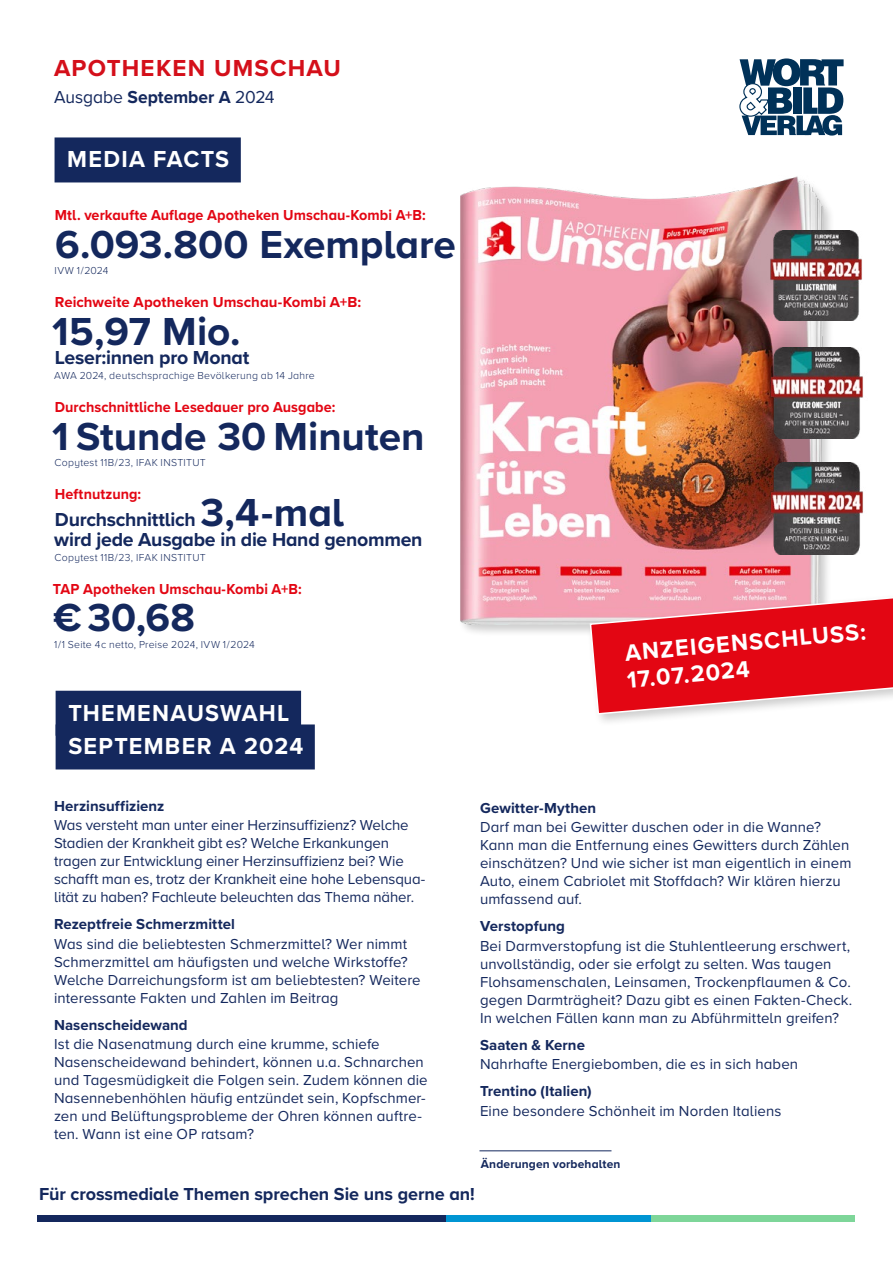
<style>
.page{position:relative;width:893px;height:1263px;background:#fff}
.page>*{position:absolute;margin:0;border:0;box-sizing:border-box;transform-origin:0 0}
.t1{font:700 40.5px "Proxima Nova A";color:#14285d}
.t2{font:700 24px/27px "Proxima Nova A";letter-spacing:.05em;color:#fff}
.t3{font:700 24px "Proxima Nova";letter-spacing:.05em;color:#d40f1a}
.t4{font:700 19.5px/19.5px "Proxima Nova A";letter-spacing:-.015em;color:#14285d}
.t5{font:700 18px "Proxima Nova A";letter-spacing:-.005em;color:#14285d}
.t6{font:18px "Proxima Nova A";letter-spacing:-.005em;color:#14285d}
.t7{font:15px/18px "Proxima Nova A";letter-spacing:.005em;color:#14285d}
.t8{font:700 15px "Proxima Nova A";letter-spacing:.005em;color:#e30613;scale:.96 1}
.t9{font:700 15px "Proxima Nova";letter-spacing:.005em;color:#14285d}
.t10{font:700 15px "Proxima Nova A";letter-spacing:.005em;color:#e30613}
.t11{font:700 12px "Proxima Nova A";letter-spacing:.015em;color:#14285d}
.t12{font:300 10.5px "Proxima Nova A";letter-spacing:.025em;color:#14285d}
.s1{font-weight:700}
.s2{font-size:40.5px}
</style>
<div class="page">
<div style="left:38px;top:1215px;width:408px;height:6px;background:#14285d"></div>
<div style="left:651px;top:1215px;width:204px;height:6px;background:#7ed699"></div>
<div style="left:446px;top:1215px;width:205px;height:6px;background:#0095d3"></div>
<div style="left:459px;top:176px;width:376px;height:462px;background:#000;opacity:.2"></div>
<img style="left:461px;top:176px;width:367px;height:448px">
<div style="left:586px;top:584px;width:307px;height:143px;background:#000;opacity:.2"></div>
<svg style="left:589px;top:586px;width:304px;height:129px;background:#e84652"></svg>
<div style="left:55px;top:137px;width:186px;height:45px;background:#14285d"></div>
<div style="left:56px;top:691px;width:245px;height:45px;background:#14285d"></div>
<div style="left:56px;top:724px;width:259px;height:45px;background:#14285d"></div>
<hr style="left:479px;top:1150px;width:132px;height:1px;background:#14285d">
<svg style="left:739px;top:58px;width:105px;height:78px"></svg>
<img style="left:766px;top:231px;width:96px;height:90px">
<img style="left:766px;top:347px;width:97px;height:92px">
<img style="left:766px;top:462px;width:97px;height:92px">
<p class="t3" style="left:54px;top:50px;width:289px">APOTHEKEN UMSCHAU</p>
<p class="t6" style="left:54px;top:83px;width:222px">Ausgabe <span class="s1">September A</span> 2024</p>
<p class="t2" style="left:67px;top:145px;width:163px">MEDIA FACTS</p>
<p class="t8" style="left:55px;top:204px;width:388px">Mtl. verkaufte Auflage Apotheken Umschau-Kombi A+B:</p>
<p class="t1" style="left:55px;top:214px;width:402px">6.093.800 Exemplare</p>
<p class="t12" style="left:55px;top:263px;width:55px">IVW 1 / 2024</p>
<p class="t10" style="left:55px;top:291px;width:308px">Reichweite Apotheken Umschau-Kombi A+B:</p>
<p class="t1" style="left:52px;top:301px;width:190px">15,97 Mio.</p>
<p class="t4" style="left:55px;top:348px;width:196px">Leser:innen pro Monat</p>
<p class="t12" style="left:54px;top:368px;width:262px">AWA 2024, deutschsprachige Bevölkerung ab 14 Jahre</p>
<p class="t8" style="left:55px;top:396px;width:294px">Durchschnittliche Lesedauer pro Ausgabe:</p>
<p class="t1" style="left:52px;top:406px;width:374px">1 Stunde 30 Minuten</p>
<p class="t12" style="left:54px;top:455px;width:153px">Copytest 11B / 23, IFAK INSTITUT</p>
<p class="t8" style="left:55px;top:483px;width:92px">Heftnutzung:</p>
<p class="t4" style="left:54px;top:510px;width:370px">Durchschnittlich <span class="s2">3,4-mal<br></span>wird jede Ausgabe in die Hand genommen</p>
<p class="t12" style="left:54px;top:550px;width:153px">Copytest 11B / 23, IFAK INSTITUT</p>
<p class="t8" style="left:53px;top:578px;width:260px">TAP Apotheken Umschau-Kombi A+B:</p>
<p class="t1" style="left:53px;top:588px;width:143px">€ 30,68</p>
<p class="t12" style="left:54px;top:637px;width:202px">1 / 1 Seite 4 c netto, Preise 2024, IVW 1 / 2024</p>
<p class="t2" style="left:68px;top:699px;width:223px">THEMENAUSWAHL</p>
<p class="t2" style="left:68px;top:732px;width:236px">SEPTEMBER A 2024</p>
<p class="t2" style="left:194px;top:734px;width:223px">THEMENAUSWAHL</p>
<p class="t9" style="left:54px;top:794px;width:112px">Herzinsuffizienz</p>
<p class="t7" style="left:54px;top:815px;width:373px">Was versteht man unter einer Herzinsuffizienz? Welche Stadien der Krankheit gibt es? Welche Erkankungen tragen zur Entwicklung einer Herzinsuffizienz bei? Wie schafft man es, trotz der Krankheit eine hohe Lebensqua&shy;lität zu haben? Fachleute beleuchten das Thema näher.</p>
<p class="t9" style="left:54px;top:913px;width:182px">Rezeptfreie Schmerzmittel</p>
<p class="t7" style="left:54px;top:934px;width:368px">Was sind die beliebtesten Schmerzmittel? Wer nimmt Schmerzmittel am häufigsten und welche Wirkstoffe?<br>Welche Darreichungsform ist am beliebtesten? Weitere interessante Fakten und Zahlen im Beitrag</p>
<p class="t9" style="left:54px;top:1013px;width:135px">Nasenscheidewand</p>
<p class="t7" style="left:54px;top:1034px;width:375px">Ist die Nasenatmung durch eine krumme, schiefe Nasenscheidewand behindert, können u.a. Schnarchen und Tagesmüdigkeit die Folgen sein. Zudem können die Nasennebenhöhlen häufig entzündet sein, Kopfschmer&shy;zen und Belüftungsprobleme der Ohren können auftre&shy;ten. Wann ist eine OP ratsam?</p>
<p class="t2" style="left:623px;top:639px;width:244px;rotate:-5deg">ANZEIGENSCHLUSS:<br>17.07.2024</p>
<p class="t9" style="left:480px;top:797px;width:118px">Gewitter-Mythen</p>
<p class="t7" style="left:480px;top:818px;width:373px">Darf man bei Gewitter duschen oder in die Wanne?<br>Kann man die Entfernung eines Gewitters durch Zählen einschätzen? Und wie sicher ist man eigentlich in einem Auto, einem Cabriolet mit Stoffdach? Wir klären hierzu umfassend auf.</p>
<p class="t9" style="left:480px;top:915px;width:86px">Verstopfung</p>
<p class="t7" style="left:480px;top:936px;width:374px">Bei Darmverstopfung ist die Stuhlentleerung erschwert, unvollständig, oder sie erfolgt zu selten. Was taugen Flohsamenschalen, Leinsamen, Trockenpflaumen &amp; Co. gegen Darmträgheit? Dazu gibt es einen Fakten-Check.<br>In welchen Fällen kann man zu Abführmitteln greifen?</p>
<p class="t9" style="left:480px;top:1034px;width:106px">Saaten &amp; Kerne</p>
<p class="t7" style="left:480px;top:1055px;width:320px">Nahrhafte Energiebomben, die es in sich haben</p>
<p class="t9" style="left:480px;top:1080px;width:113px">Trentino (Italien)</p>
<p class="t7" style="left:480px;top:1101px;width:303px">Eine besondere Schönheit im Norden Italiens</p>
<p class="t11" style="left:481px;top:1155px;width:141px">Änderungen vorbehalten</p>
<p class="t5" style="left:39px;top:1181px;width:437px">Für crossmediale Themen sprechen Sie uns gerne an!</p>
</div>
